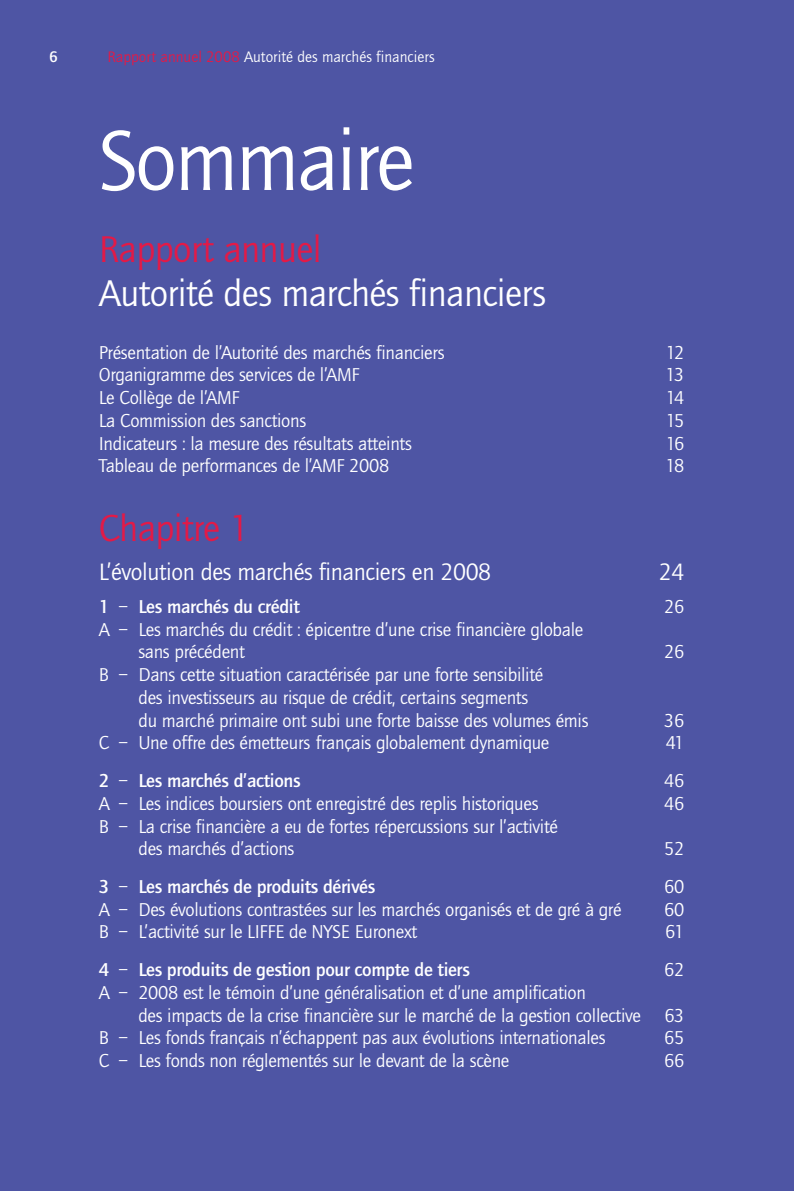
<style>
.page{position:relative;width:794px;height:1191px;background:#fff}
.page>*{position:absolute;margin:0;border:0;box-sizing:border-box;transform-origin:0 0}
.t1{font:87.5px "Quay Sans";letter-spacing:-.025em;color:#fff}
.t2{font:38.5px "Quay Sans";letter-spacing:-.015em;color:#fff}
.t3{font:38.5px "Quay Sans";letter-spacing:-.015em;color:#e31a47}
.t4{font:24.5px "Quay Sans";letter-spacing:-.015em;color:#fff}
.t5{font:19.25px/22.8px "Quay Sans";letter-spacing:-.015em;color:#fff}
.t6{font:500 19.25px "Quay Sans";letter-spacing:-.015em;color:#fff}
.t7{font:15.75px "Quay Sans";color:#fff}
.t8{font:500 15.75px "Quay Sans";color:#fff}
.s1{color:#e31a47}
.s2{font-weight:400}
</style>
<div class="page">
<div style="left:0;top:0;width:793px;height:1191px;background:#4e55a4"></div>
<p class="t8" style="left:49px;top:50px;width:10px">6</p>
<p class="t7" style="left:107px;top:50px;width:328px"><span class="s1">Rapport annuel 2008</span> Autorité des marchés financiers</p>
<h1 class="t1" style="left:99px;top:127px;width:317px">Sommaire</h1>
<h2 class="t3" style="left:99px;top:235px;width:224px">Rapport annuel</h2>
<h2 class="t2" style="left:99px;top:278px;width:449px">Autorité des marchés financiers</h2>
<p class="t5" style="left:99px;top:343px;width:347px">Présentation de l’Autorité des marchés financiers</p>
<p class="t5" style="left:666px;top:343px;width:20px">12</p>
<p class="t5" style="left:99px;top:365px;width:262px">Organigramme des services de l’AMF</p>
<p class="t5" style="left:665px;top:365px;width:20px">13</p>
<p class="t5" style="left:99px;top:388px;width:142px">Le Collège de l’AMF</p>
<p class="t5" style="left:666px;top:388px;width:20px">14</p>
<p class="t5" style="left:99px;top:411px;width:209px">La Commission des sanctions</p>
<p class="t5" style="left:666px;top:411px;width:20px">15</p>
<p class="t5" style="left:99px;top:434px;width:315px">Indicateurs : la mesure des résultats atteints</p>
<p class="t5" style="left:665px;top:434px;width:20px">16</p>
<p class="t5" style="left:99px;top:456px;width:292px">Tableau de performances de l’AMF 2008</p>
<p class="t5" style="left:665px;top:456px;width:20px">18</p>
<h2 class="t3" style="left:99px;top:513px;width:153px">Chapitre 1</h2>
<p class="t4" style="left:99px;top:562px;width:394px">L’évolution des marchés financiers en 2008</p>
<p class="t4" style="left:659px;top:562px;width:27px">24</p>
<p class="t6" style="left:99px;top:599px;width:202px">1 <span class="s2">–</span> Les marchés du crédit</p>
<p class="t5" style="left:664px;top:597px;width:22px">26</p>
<p class="t5" style="left:138px;top:619px;width:446px;text-indent:-40px">A – Les marchés du crédit : épicentre d’une crise financière globale sans précédent</p>
<p class="t5" style="left:664px;top:642px;width:22px">26</p>
<p class="t5" style="left:138px;top:665px;width:451px;text-indent:-40px">B – Dans cette situation caractérisée par une forte sensibilité<br>des investisseurs au risque de crédit, certains segments<br>du marché primaire ont subi une forte baisse des volumes émis</p>
<p class="t5" style="left:664px;top:710px;width:22px">36</p>
<p class="t5" style="left:99px;top:733px;width:452px">C – Une offre des émetteurs français globalement dynamique</p>
<p class="t5" style="left:665px;top:733px;width:20px">41</p>
<p class="t6" style="left:99px;top:773px;width:203px">2 <span class="s2">–</span> Les marchés d’actions</p>
<p class="t5" style="left:664px;top:771px;width:22px">46</p>
<p class="t5" style="left:99px;top:794px;width:441px">A – Les indices boursiers ont enregistré des replis historiques</p>
<p class="t5" style="left:664px;top:794px;width:22px">46</p>
<p class="t5" style="left:138px;top:816px;width:421px;text-indent:-40px">B – La crise financière a eu de fortes répercussions sur l’activité des marchés d’actions</p>
<p class="t5" style="left:664px;top:839px;width:22px">52</p>
<p class="t6" style="left:99px;top:879px;width:278px">3 <span class="s2">–</span> Les marchés de produits dérivés</p>
<p class="t5" style="left:664px;top:877px;width:22px">60</p>
<p class="t5" style="left:99px;top:899px;width:524px">A – Des évolutions contrastées sur les marchés organisés et de gré à gré</p>
<p class="t5" style="left:664px;top:899px;width:22px">60</p>
<p class="t5" style="left:99px;top:922px;width:320px">B – L’activité sur le LIFFE de NYSE Euronext</p>
<p class="t5" style="left:665px;top:922px;width:21px">61</p>
<p class="t6" style="left:99px;top:962px;width:373px">4 <span class="s2">–</span> Les produits de gestion pour compte de tiers</p>
<p class="t5" style="left:664px;top:960px;width:22px">62</p>
<p class="t5" style="left:99px;top:983px;width:489px">A – 2008 est le témoin d’une généralisation et d’une amplification</p>
<p class="t5" style="left:138px;top:1005px;width:547px">des impacts de la crise financière sur le marché de la gestion collective 63</p>
<p class="t5" style="left:99px;top:1028px;width:508px">B – Les fonds français n’échappent pas aux évolutions internationales</p>
<p class="t5" style="left:664px;top:1028px;width:22px">65</p>
<p class="t5" style="left:99px;top:1051px;width:412px">C – Les fonds non réglementés sur le devant de la scène</p>
<p class="t5" style="left:664px;top:1051px;width:22px">66</p>
</div>
